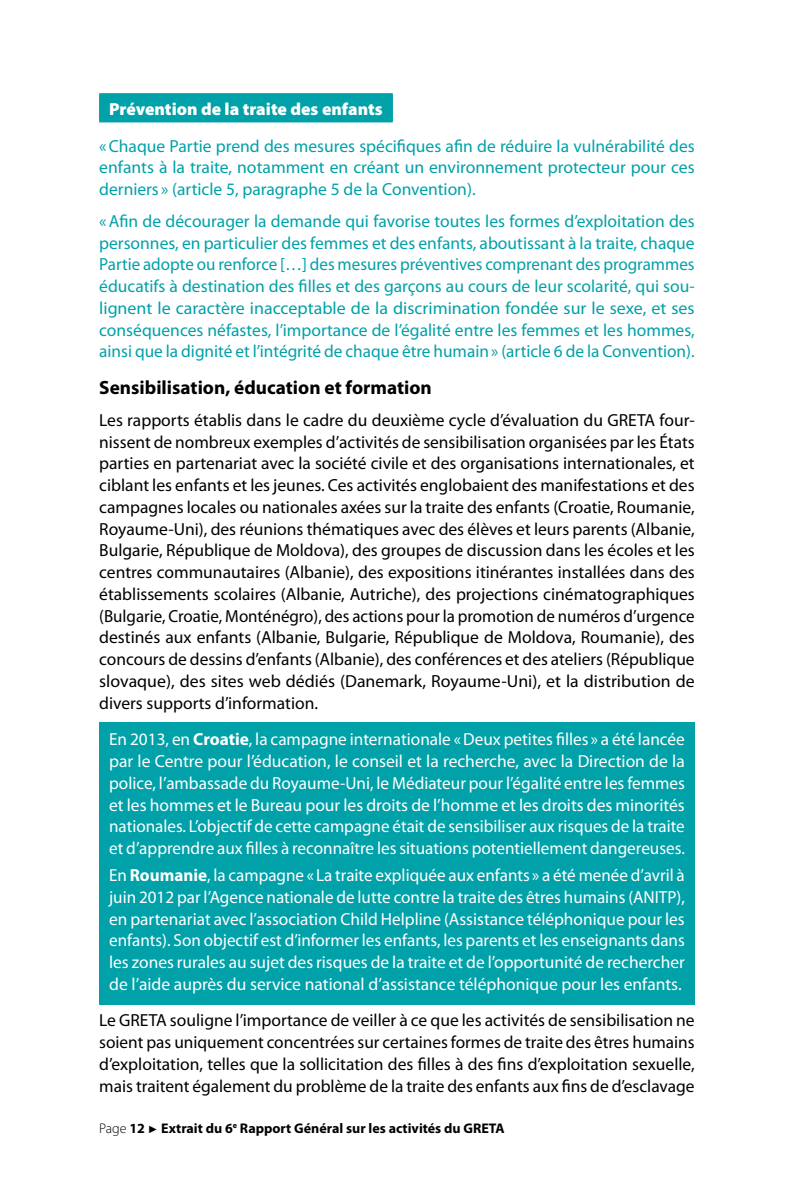
<style>
.page{position:relative;width:794px;height:1191px;background:#fff}
.page>*{position:absolute;margin:0;border:0;box-sizing:border-box;transform-origin:0 0}
.t1{font:700 19.25px "Myriad Pro";color:#000}
.t2{font:17.5px/21.7px "Myriad Pro";color:#000;text-align:justify}
.t3{font:17.5px/21.7px "Myriad Pro";color:#fff;text-align:justify}
.t4{font:17.5px/21.7px "Myriad Pro";color:#00a1a9;text-align:justify}
.t5{font:900 17.5px "Myriad Pro";color:#fff}
.t6{font:700 14px "Myriad Pro";color:#000}
.s1{font-weight:700}
.s2{font-weight:300}
.s3{font-family:"Arial";font-weight:400;font-size:10.5px}
</style>
<div class="page">
<div style="left:99px;top:94px;width:294px;height:28px;background:#00a1a9"></div>
<div style="left:99px;top:93px;width:294px;height:28px;background:#00a1a9"></div>
<div style="left:99px;top:722px;width:595px;height:146px;background:#00a1a9"></div>
<div style="left:99px;top:858px;width:595px;height:146px;background:#00a1a9"></div>
<p class="t5" style="left:109px;top:97px;width:275px">Prévention de la traite des enfants</p>
<p class="t4" style="left:99px;top:135px;width:597px">«Chaque Partie prend des mesures spécifiques afin de réduire la vulnérabilité des enfants à la traite, notamment en créant un environnement protecteur pour ces derniers » (article 5, paragraphe 5 de la Convention).</p>
<p class="t4" style="left:99px;top:210px;width:597px">«Afin de décourager la demande qui favorise toutes les formes d’exploitation des personnes, en particulier des femmes et des enfants, aboutissant à la traite, chaque Partie adopte ou renforce […] des mesures préventives comprenant des programmes éducatifs à destination des filles et des garçons au cours de leur scolarité, qui sou&shy;lignent le caractère inacceptable de la discrimination fondée sur le sexe, et ses conséquences néfastes, l’importance de l’égalité entre les femmes et les hommes, ainsi que la dignité et l’intégrité de chaque être humain» (article 6 de la Convention).</p>
<p class="t1" style="left:99px;top:375px;width:334px">Sensibilisation, éducation et formation</p>
<p class="t2" style="left:99px;top:409px;width:597px">Les rapports établis dans le cadre du deuxième cycle d’évaluation du GRETA four&shy;nissent de nombreux exemples d’activités de sensibilisation organisées par les États parties en partenariat avec la société civile et des organisations internationales, et ciblant les enfants et les jeunes. Ces activités englobaient des manifestations et des campagnes locales ou nationales axées sur la traite des enfants (Croatie, Roumanie, Royaume-Uni), des réunions thématiques avec des élèves et leurs parents (Albanie, Bulgarie, République de Moldova), des groupes de discussion dans les écoles et les centres communautaires (Albanie), des expositions itinérantes installées dans des établissements scolaires (Albanie, Autriche), des projections cinématographiques (Bulgarie, Croatie, Monténégro), des actions pour la promotion de numéros d’urgence destinés aux enfants (Albanie, Bulgarie, République de Moldova, Roumanie), des concours de dessins d’enfants (Albanie), des conférences et des ateliers (République slovaque), des sites web dédiés (Danemark, Royaume-Uni), et la distribution de divers supports d’information.</p>
<p class="t3" style="left:109px;top:728px;width:577px">En 2013, en <span class="s1">Croatie</span>, la campagne internationale «Deux petites filles » a été lancée par le Centre pour l’éducation, le conseil et la recherche, avec la Direction de la police, l’ambassade du Royaume-Uni, le Médiateur pour l’égalité entre les femmes et les hommes et le Bureau pour les droits de l’homme et les droits des minorités nationales. L’objectif de cette campagne était de sensibiliser aux risques de la traite et d’apprendre aux filles à reconnaître les situations potentiellement dangereuses.</p>
<p class="t3" style="left:109px;top:864px;width:577px">En <span class="s1">Roumanie</span>, la campagne « La traite expliquée aux enfants » a été menée d’avril à juin 2012 par l’Agence nationale de lutte contre la traite des êtres humains (ANITP), en partenariat avec l’association Child Helpline (Assistance téléphonique pour les enfants). Son objectif est d’informer les enfants, les parents et les enseignants dans les zones rurales au sujet des risques de la traite et de l’opportunité de rechercher de l’aide auprès du service national d’assistance téléphonique pour les enfants.</p>
<p class="t2" style="left:99px;top:1009px;width:597px">Le GRETA souligne l’importance de veiller à ce que les activités de sensibilisation ne soient pas uniquement concentrées sur certaines formes de traite des êtres humains d’exploitation, telles que la sollicitation des filles à des fins d’exploitation sexuelle, mais traitent également du problème de la traite des enfants aux fins de d’esclavage</p>
<p class="t6" style="left:99px;top:1119px;width:407px"><span class="s2">Page</span> 12 <span class="s3">►</span> Extrait du 6<sup>e</sup> Rapport Général sur les activités du GRETA</p>
</div>
